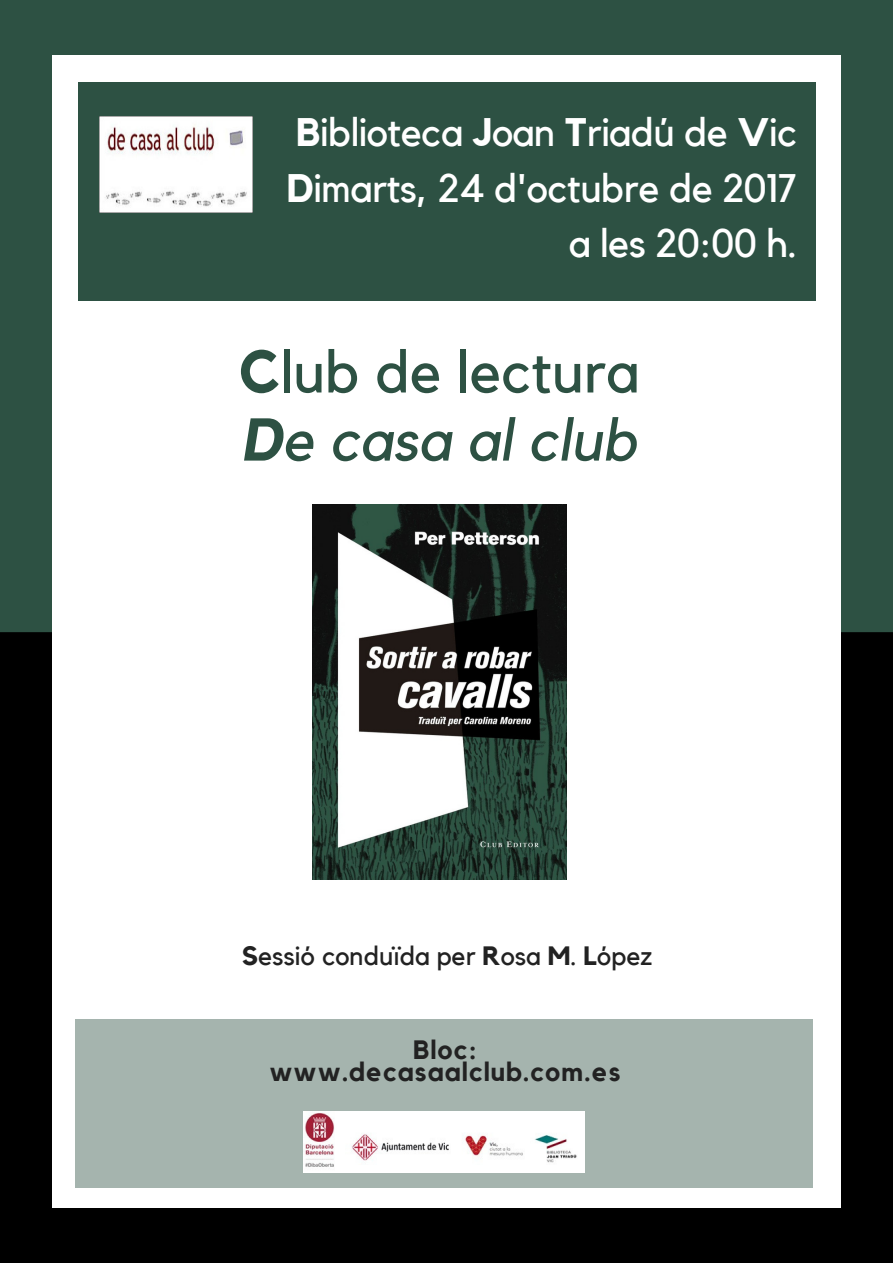
<style>
.page{position:relative;width:893px;height:1263px;background:#fff}
.page>*{position:absolute;margin:0;border:0;box-sizing:border-box;transform-origin:0 0}
.t1{font:59.62px/68.1px "Kollektif";color:#2d5143}
.t2{font:39.75px/55.1px "Kollektif";letter-spacing:-.01em;color:#fff;text-align:right}
.t3{font:26.47px "Kollektif";color:#222}
.t4{font:700 26.47px/22px "Kollektif";letter-spacing:.04em;color:#222;text-align:center}
.s1{font-weight:700}
.s2{font-weight:700;font-style:italic}
.s3{font-style:italic}
</style>
<div class="page">
<div style="left:0;top:0;width:893px;height:635px;background:#2d5143"></div>
<div style="left:0;top:632px;width:893px;height:631px;background:#000"></div>
<div style="left:52px;top:55px;width:788px;height:1153px;background:#fff"></div>
<img style="left:312px;top:505px;width:254px;height:374px">
<div style="left:78px;top:83px;width:738px;height:218px;background:#2d5143"></div>
<div style="left:76px;top:1019px;width:737px;height:169px;background:#a5b4ae"></div>
<img style="left:100px;top:117px;width:153px;height:96px">
<img style="left:303px;top:1111px;width:281px;height:61px">
<p class="t2" style="left:287px;top:106px;width:512px"><span class="s1">B</span>iblioteca <span class="s1">J</span>oan <span class="s1">T</span>riadú de <span class="s1">V</span>ic<br><span class="s1">D</span>imarts, 24 d'octubre de 2017 a les 20:00 h.</p>
<h1 class="t1" style="left:239px;top:340px;width:402px"><span class="s1">C</span>lub de lectura<br><span class="s2">D</span><span class="s3">e casa al club</span></h1>
<p class="t3" style="left:242px;top:944px;width:412px"><span class="s1">S</span>essió conduïda per <span class="s1">R</span>osa <span class="s1">M</span>. <span class="s1">L</span>ópez</p>
<p class="t4" style="left:269px;top:1040px;width:352px">Bloc: www.decasaalclub.com.es</p>
</div>
